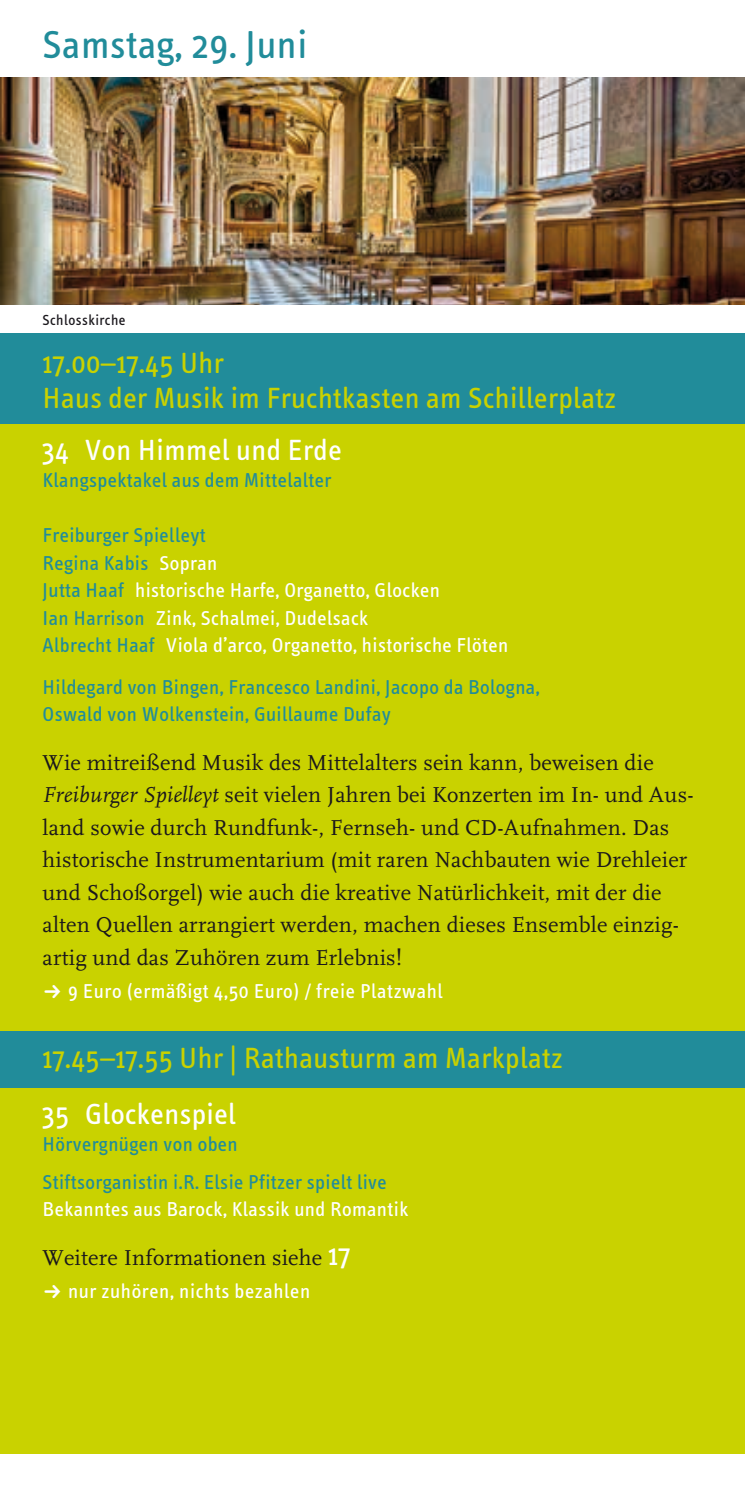
<style>
.page{position:relative;width:745px;height:1489px;background:#fff}
.page>*{position:absolute;margin:0;border:0;box-sizing:border-box;transform-origin:0 0}
.t1{font:40px "Info Text";letter-spacing:.015em;color:#218c9a}
.t2{font:30px/35px "Info Text";letter-spacing:.015em;color:#c9d200}
.t3{font:30px "Info Text";letter-spacing:.015em;color:#fff}
.t4{font:22.5px/32.5px "Scala";letter-spacing:.01em;color:#1a171c}
.t5{font:20.5px/27.5px "Info Text";letter-spacing:.02em;color:#fff}
.t6{font:20.5px/27.5px "Info Text";letter-spacing:.02em;color:#218c9a}
.t7{font:15px "Info Text";letter-spacing:.03em;color:#1a171c}
.s1{color:#218c9a}
.s2{font-style:italic}
.s3{font-family:"Info Text";font-size:30px;color:#fff}
</style>
<div class="page">
<div style="left:0;top:390px;width:744px;height:1063px;background:#c9d200"></div>
<div style="left:0;top:333px;width:744px;height:90px;background:#218c9a"></div>
<div style="left:0;top:1031px;width:744px;height:56px;background:#218c9a"></div>
<img style="left:0;top:78px;width:744px;height:227px">
<h1 class="t1" style="left:43px;top:23px;width:266px">Samstag, 29. Juni</h1>
<p class="t7" style="left:43px;top:311px;width:84px">Schlosskirche</p>
<h2 class="t2" style="left:43px;top:346px;width:574px">17.00–17.45 Uhr<br>Haus der Musik im Fruchtkasten am Schillerplatz</h2>
<h2 class="t3" style="left:43px;top:433px;width:300px">34 Von Himmel und Erde</h2>
<p class="t6" style="left:43px;top:467px;width:290px">Klangspektakel aus dem Mittelalter</p>
<p class="t5" style="left:43px;top:522px;width:467px"><span class="s1">Freiburger Spielleyt<br>Regina Kabis</span> Sopran<br><span class="s1">Jutta Haaf</span> historische Harfe, Organetto, Glocken<br><span class="s1">Ian Harrison</span> Zink, Schalmei, Dudelsack<br><span class="s1">Albrecht Haaf</span> Viola d’arco, Organetto, historische Flöten</p>
<p class="t6" style="left:43px;top:673px;width:498px">Hildegard von Bingen, Francesco Landini, Jacopo da Bologna,<br>Oswald von Wolkenstein, Guillaume Dufay</p>
<p class="t4" style="left:43px;top:746px;width:652px">Wie mitreißend Musik des Mittelalters sein kann, beweisen die <span class="s2">Freiburger Spielleyt</span> seit vielen Jahren bei Konzerten im In- und Aus&shy;land sowie durch Rundfunk-, Fernseh- und CD-Aufnahmen. Das historische Instrumentarium (mit raren Nachbauten wie Drehleier und Schoßorgel) wie auch die kreative Natürlichkeit, mit der die alten Quellen arrangiert werden, machen dieses Ensemble einzig&shy;artig und das Zuhören zum Erlebnis!</p>
<p class="t5" style="left:68px;top:977px;width:376px">9 Euro (ermäßigt 4,50 Euro) / freie Platzwahl</p>
<h2 class="t2" style="left:43px;top:1040px;width:521px">17.45–17.55 Uhr | Rathausturm am Markplatz</h2>
<h2 class="t3" style="left:43px;top:1097px;width:195px">35 Glockenspiel</h2>
<p class="t6" style="left:43px;top:1125px;width:345px;line-height:37.5px">Hörvergnügen von oben<br>Stiftsorganistin i.R. Elsie Pfitzer spielt live</p>
<p class="t5" style="left:43px;top:1195px;width:367px">Bekanntes aus Barock, Klassik und Romantik</p>
<p class="t4" style="left:43px;top:1241px;width:309px">Weitere Informationen siehe <span class="s3">17</span></p>
<p class="t5" style="left:68px;top:1277px;width:243px">nur zuhören, nichts bezahlen</p>
</div>
